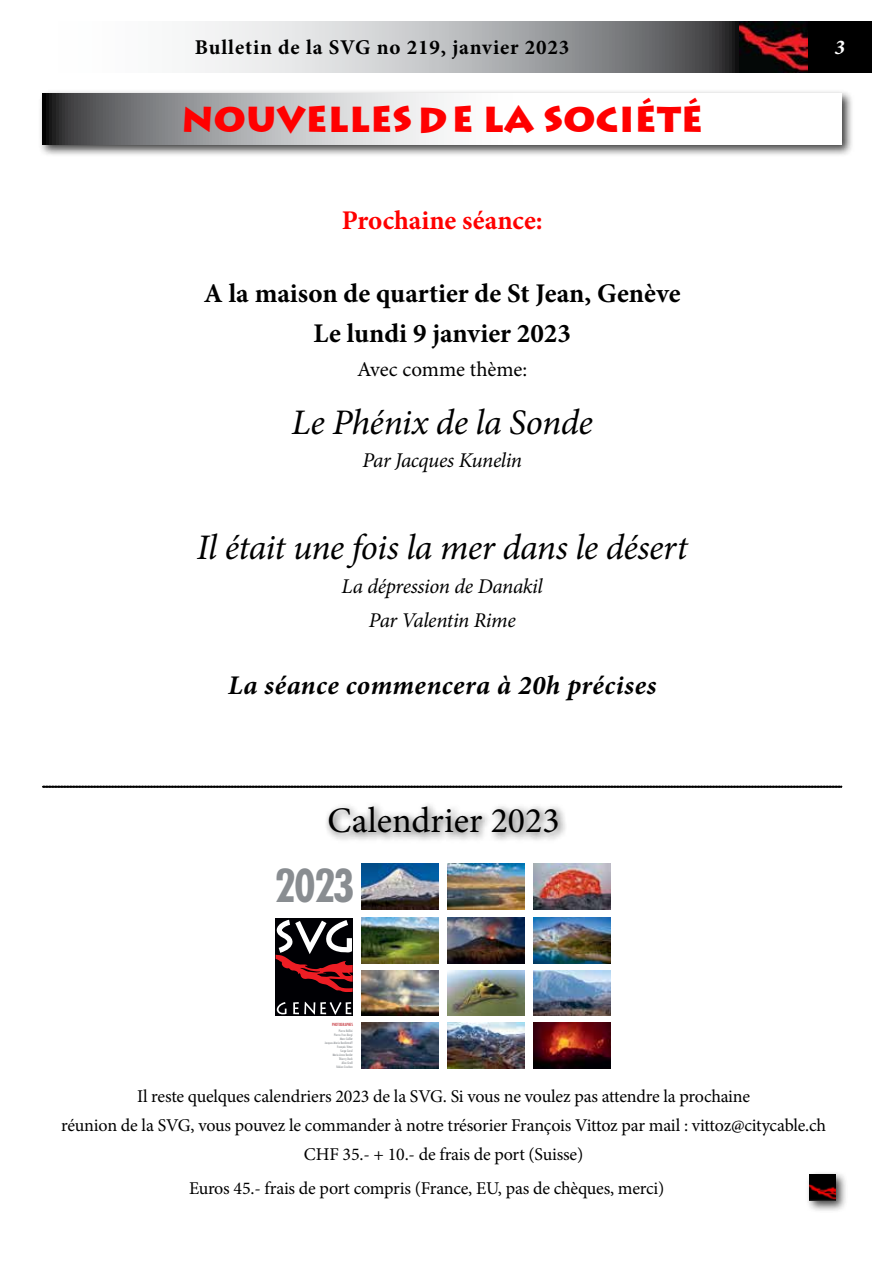
<style>
.page{position:relative;width:893px;height:1263px;background:#fff}
.page>*{position:absolute;margin:0;border:0;box-sizing:border-box;transform-origin:0 0}
.t1{font:700 condensed 44.1px "Futura Std";color:#898d91}
.t2{font:italic 36px "Minion Pro";letter-spacing:-.015em;color:#000}
.t3{font:700 36px "Lithograph";color:#f00}
.t4{font:36px "Minion Pro";color:#000}
.t5{font:700 27px/39.8px "Minion Pro";color:#000;text-align:center}
.t6{font:italic 700 27px "Minion Pro";letter-spacing:.02em;color:#000}
.t7{font:700 27px "Minion Pro";color:#f00}
.t8{font:italic 21px/33.8px "Minion Pro";letter-spacing:-.02em;color:#000;text-align:center}
.t9{font:700 21px "Minion Pro";letter-spacing:.04em;color:#000}
.t10{font:21px "Minion Pro";letter-spacing:-.005em;color:#000}
.t11{font:italic 700 21px "Minion Pro";color:#fff}
.t12{font:18px/29.2px "Minion Pro";letter-spacing:-.015em;color:#000;text-align:center}
.t13{font:500 condensed 4.2px "Futura";color:#c33038}
.t14{font:condensed 3.15px/4.1px "Futura Std";letter-spacing:.03em;color:#898d91;text-align:right}
</style>
<div class="page">
<div style="left:39px;top:90px;width:815px;height:67px;background:#000;opacity:.75"></div>
<svg style="left:43px;top:94px;width:799px;height:51px"></svg>
<div style="left:806px;top:1171px;width:42px;height:42px;background:#000;opacity:.75"></div>
<img style="left:810px;top:1175px;width:25px;height:25px">
<div style="left:324px;top:801px;width:244px;height:42px;background:#000;opacity:.75"></div>
<div style="left:276px;top:918px;width:77px;height:98px;background:#000004"></div>
<svg style="left:277px;top:1002px;width:10px;height:12px"></svg>
<svg style="left:293px;top:1002px;width:58px;height:13px"></svg>
<svg style="left:276px;top:920px;width:77px;height:72px"></svg>
<img style="left:447px;top:918px;width:77px;height:45px">
<img style="left:361px;top:918px;width:77px;height:45px">
<img style="left:361px;top:864px;width:77px;height:45px">
<img style="left:533px;top:918px;width:77px;height:45px">
<img style="left:447px;top:970px;width:77px;height:46px">
<img style="left:361px;top:970px;width:77px;height:46px">
<img style="left:361px;top:1023px;width:77px;height:45px">
<img style="left:533px;top:970px;width:77px;height:46px">
<img style="left:447px;top:1023px;width:77px;height:45px">
<img style="left:533px;top:1023px;width:77px;height:45px">
<img style="left:447px;top:864px;width:77px;height:45px">
<img style="left:533px;top:864px;width:77px;height:45px">
<svg style="left:42px;top:786px;width:800px;height:1px"></svg>
<svg style="left:195px;top:21px;width:677px;height:51px;background:#9a9b9d"></svg>
<img style="left:740px;top:21px;width:68px;height:51px">
<p class="t9" style="left:195px;top:33px;width:376px">Bulletin de la SVG no 219, janvier 2023</p>
<p class="t11" style="left:835px;top:33px;width:12px">3</p>
<h2 class="t3" style="left:181px;top:97px;width:523px">NOUVELLES DE LA SOCIÉTÉ</h2>
<h3 class="t7" style="left:342px;top:201px;width:203px">Prochaine séance:</h3>
<h3 class="t5" style="left:204px;top:274px;width:478px">A la maison de quartier de St Jean, Genève<br>Le lundi 9 janvier 2023</h3>
<p class="t10" style="left:357px;top:355px;width:172px">Avec comme thème:</p>
<h2 class="t2" style="left:292px;top:398px;width:303px">Le Phénix de la Sonde</h2>
<p class="t8" style="left:362px;top:444px;width:161px">Par Jacques Kunelin</p>
<h2 class="t2" style="left:197px;top:523px;width:493px">Il était une fois la mer dans le désert</h2>
<p class="t8" style="left:342px;top:569px;width:203px">La dépression de Danakil<br>Par Valentin Rime</p>
<h3 class="t6" style="left:228px;top:666px;width:430px">La séance commencera à 20h précises</h3>
<h2 class="t4" style="left:327px;top:796px;width:234px">Calendrier 2023</h2>
<h1 class="t1" style="left:274px;top:859px;width:82px">2023</h1>
<p class="t13" style="left:332px;top:1022px;width:22px">PHOTOGRAPHES</p>
<p class="t14" style="left:325px;top:1029px;width:29px">Pierre Rollini<br>Pierre-Yves Burgi<br>Marc Caillet<br>Jacques-Marie Bardintzeff<br>François Vittoz<br>Serge Carel<br>Marie-Anne Bardet<br>Thierry Dock<br>Alice Grall<br>Fabien Cruchon</p>
<p class="t12" style="left:61px;top:1081px;width:766px">Il reste quelques calendriers 2023 de la SVG. Si vous ne voulez pas attendre la prochaine<br>réunion de la SVG, vous pouvez le commander à notre trésorier François Vittoz par mail : vittoz@citycable.ch<br>CHF 35.- + 10.- de frais de port (Suisse)</p>
<p class="t12" style="left:189px;top:1174px;width:477px">Euros 45.- frais de port compris (France, EU, pas de chèques, merci)</p>
</div>
